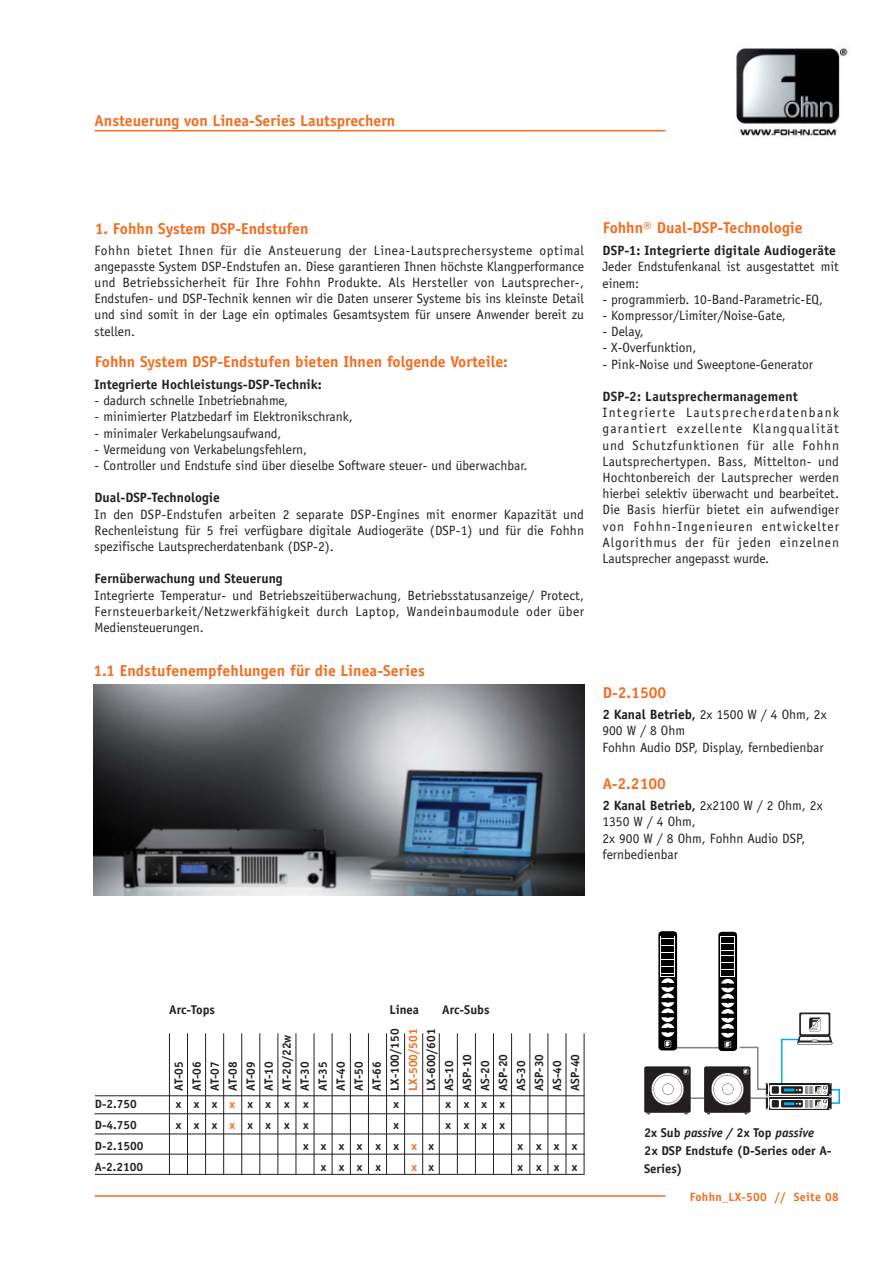
<style>
.page{position:relative;width:893px;height:1263px;background:#fff}
.page>*{position:absolute;margin:0;border:0;box-sizing:border-box;transform-origin:0 0}
.t1{font:700 15.75px "Officina Sans";color:#f36d21}
.t2{font:13.5px/16.2px "Officina Sans";color:#231f20;text-align:justify}
.t3{font:700 13.5px "Officina Sans";color:#231f20}
.t4{font:700 12.75px/18px "Officina Sans";color:#231f20}
.t5{font:700 12px/21px "Officina Sans";color:#231f20}
.t6{font:700 12px/21px "Officina Sans";letter-spacing:.025em;color:#f36d21}
.s1{font-weight:700}
.s2{font-style:italic}
</style>
<div class="page">
<hr style="left:95px;top:1195px;width:570px;height:2px;background:#f36d21">
<hr style="left:95px;top:130px;width:570px;height:1px;background:#f36d21">
<hr style="left:95px;top:1095px;width:490px;height:1px;background:#231f20">
<hr style="left:94px;top:1113px;width:491px;height:1px;background:#231f20">
<hr style="left:95px;top:1134px;width:490px;height:1px;background:#231f20">
<hr style="left:95px;top:1154px;width:490px;height:1px;background:#231f20">
<hr style="left:95px;top:1174px;width:490px;height:1px;background:#231f20">
<hr style="left:187px;top:1033px;width:1px;height:142px;background:#231f20">
<hr style="left:241px;top:1033px;width:1px;height:142px;background:#231f20">
<hr style="left:169px;top:1033px;width:1px;height:142px;background:#231f20">
<hr style="left:205px;top:1033px;width:1px;height:142px;background:#231f20">
<hr style="left:223px;top:1033px;width:1px;height:142px;background:#231f20">
<hr style="left:278px;top:1033px;width:1px;height:141px;background:#231f20">
<hr style="left:332px;top:1033px;width:1px;height:142px;background:#231f20">
<hr style="left:260px;top:1033px;width:1px;height:142px;background:#231f20">
<hr style="left:296px;top:1033px;width:1px;height:141px;background:#231f20">
<hr style="left:314px;top:1033px;width:1px;height:141px;background:#231f20">
<hr style="left:368px;top:1033px;width:1px;height:141px;background:#231f20">
<hr style="left:422px;top:1033px;width:1px;height:142px;background:#231f20">
<hr style="left:350px;top:1033px;width:1px;height:142px;background:#231f20">
<hr style="left:386px;top:1033px;width:1px;height:141px;background:#231f20">
<hr style="left:404px;top:1033px;width:1px;height:141px;background:#231f20">
<hr style="left:457px;top:1033px;width:1px;height:141px;background:#231f20">
<hr style="left:511px;top:1033px;width:1px;height:141px;background:#231f20">
<hr style="left:439px;top:1033px;width:1px;height:141px;background:#231f20">
<hr style="left:475px;top:1033px;width:1px;height:141px;background:#231f20">
<hr style="left:493px;top:1033px;width:1px;height:141px;background:#231f20">
<hr style="left:548px;top:1033px;width:1px;height:141px;background:#231f20">
<hr style="left:530px;top:1033px;width:1px;height:141px;background:#231f20">
<hr style="left:566px;top:1033px;width:1px;height:141px;background:#231f20">
<hr style="left:584px;top:1033px;width:1px;height:141px;background:#231f20">
<div style="left:830px;top:1089px;width:10px;height:15px;border:2px solid #00adef"></div>
<div style="left:644px;top:1066px;width:47px;height:47px;background:#231f20;border-radius:2px"></div>
<img style="left:736px;top:46px;width:113px;height:91px">
<div style="left:658px;top:931px;width:19px;height:119px;background:#010202;border-radius:4px"></div>
<div style="left:718px;top:932px;width:19px;height:119px;background:#010202;border-radius:4px"></div>
<div style="left:721px;top:936px;width:14px;height:41px;background:#fff"></div>
<svg style="left:647px;top:937px;width:185px;height:177px"></svg>
<img style="left:94px;top:685px;width:490px;height:211px">
<p class="t1" style="left:95px;top:115px;width:302px">Ansteuerung von Linea-Series Lautsprechern</p>
<p class="t1" style="left:95px;top:223px;width:215px">1. Fohhn System DSP-Endstufen</p>
<p class="t2" style="left:95px;top:243px;width:491px">Fohhn bietet Ihnen für die Ansteuerung der Linea-Lautsprechersysteme optimal angepasste System DSP-Endstufen an. Diese garantieren Ihnen höchste Klangperformance und Betriebssicherheit für Ihre Fohhn Produkte. Als Hersteller von Lautsprecher-, Endstufen- und DSP-Technik kennen wir die Daten unserer Systeme bis ins kleinste Detail und sind somit in der Lage ein optimales Gesamtsystem für unsere Anwender bereit zu stellen.</p>
<p class="t1" style="left:95px;top:356px;width:414px">Fohhn System DSP-Endstufen bieten Ihnen folgende Vorteile:</p>
<p class="t3" style="left:95px;top:379px;width:229px">Integrierte Hochleistungs-DSP-Technik:</p>
<p class="t2" style="left:95px;top:394px;width:195px">- dadurch schnelle Inbetriebnahme,</p>
<p class="t2" style="left:95px;top:410px;width:260px">- minimierter Platzbedarf im Elektronikschrank,</p>
<p class="t2" style="left:95px;top:426px;width:188px">- minimaler Verkabelungsaufwand,</p>
<p class="t2" style="left:95px;top:442px;width:214px">- Vermeidung von Verkabelungsfehlern,</p>
<p class="t2" style="left:95px;top:458px;width:434px">- Controller und Endstufe sind über dieselbe Software steuer- und überwachbar.</p>
<p class="t3" style="left:95px;top:493px;width:127px">Dual-DSP-Technologie</p>
<p class="t2" style="left:95px;top:507px;width:491px">In den DSP-Endstufen arbeiten 2 separate DSP-Engines mit enormer Kapazität und Rechenleistung für 5 frei verfügbare digitale Audiogeräte (DSP-1) und für die Fohhn spezifische Lautsprecherdatenbank (DSP-2).</p>
<p class="t3" style="left:95px;top:574px;width:190px">Fernüberwachung und Steuerung</p>
<p class="t2" style="left:95px;top:588px;width:491px">Integrierte Temperatur- und Betriebszeitüberwachung, Betriebsstatusanzeige/ Protect, Fernsteuerbarkeit/Netzwerkfähigkeit durch Laptop, Wandeinbaumodule oder über Mediensteuerungen.</p>
<p class="t1" style="left:94px;top:664px;width:333px">1.1 Endstufenempfehlungen für die Linea-Series</p>
<p class="t1" style="left:603px;top:222px;width:202px">Fohhn® Dual-DSP-Technologie</p>
<p class="t3" style="left:602px;top:245px;width:235px">DSP-1: Integrierte digitale Audiogeräte</p>
<p class="t2" style="left:602px;top:260px;width:238px">Jeder Endstufenkanal ist ausgestattet mit einem:</p>
<p class="t2" style="left:602px;top:292px;width:222px">- programmierb. 10-Band-Parametric-EQ,</p>
<p class="t2" style="left:602px;top:308px;width:185px">- Kompressor/Limiter/Noise-Gate,</p>
<p class="t2" style="left:602px;top:325px;width:43px">- Delay,</p>
<p class="t2" style="left:602px;top:341px;width:96px">- X-Overfunktion,</p>
<p class="t2" style="left:602px;top:357px;width:212px">- Pink-Noise und Sweeptone-Generator</p>
<p class="t3" style="left:602px;top:391px;width:197px">DSP-2: Lautsprechermanagement</p>
<p class="t2" style="left:602px;top:406px;width:238px">Integrierte Lautsprecherdatenbank garantiert exzellente Klangqualität und Schutzfunktionen für alle Fohhn Lautsprechertypen. Bass, Mittelton- und Hochtonbereich der Lautsprecher werden hierbei selektiv überwacht und bearbeitet.<br>Die Basis hierfür bietet ein aufwendiger von Fohhn-Ingenieuren entwickelter Algorithmus der für jeden einzelnen Lautsprecher angepasst wurde.</p>
<p class="t1" style="left:603px;top:687px;width:65px">D-2.1500</p>
<p class="t2" style="left:602px;top:707px;width:226px;text-align:left"><span class="s1">2 Kanal Betrieb,</span> 2x 1500 W / 4 Ohm, 2x<br>900 W / 8 Ohm<br>Fohhn Audio DSP, Display, fernbedienbar</p>
<p class="t1" style="left:603px;top:778px;width:65px">A-2.2100</p>
<p class="t2" style="left:602px;top:798px;width:222px;text-align:left"><span class="s1">2 Kanal Betrieb,</span> 2x2100 W / 2 Ohm, 2x<br>1350 W / 4 Ohm,<br>2x 900 W / 8 Ohm, Fohhn Audio DSP, fernbedienbar</p>
<p class="t4" style="left:389px;top:1001px;width:31px">Linea</p>
<p class="t4" style="left:169px;top:1002px;width:47px">Arc-Tops</p>
<p class="t4" style="left:442px;top:1002px;width:49px">Arc-Subs</p>
<p class="t5" style="left:171px;top:1091px;width:64px;line-height:18px;rotate:-90deg">AT-05<br>AT-06<br>AT-07<br>AT-08<br>AT-09<br>AT-10<br>AT-20/22w<br>AT-30<br>AT-35<br>AT-40<br>AT-50<br>AT-66<br>LX-100/150</p>
<p class="t6" style="left:403px;top:1091px;width:64px;rotate:-90deg">LX-500/501</p>
<p class="t5" style="left:423px;top:1091px;width:64px;line-height:18px;rotate:-90deg">LX-600/601<br>AS-10<br>ASP-10<br>AS-20<br>ASP-20<br>AS-30<br>ASP-30<br>AS-40<br>ASP-40</p>
<p class="t5" style="left:95px;top:1094px;width:50px">D-2.750<br>D-4.750<br>D-2.1500<br>A-2.2100</p>
<p class="t5" style="left:176px;top:1094px;width:7px">x x</p>
<p class="t5" style="left:194px;top:1094px;width:7px">x x</p>
<p class="t5" style="left:212px;top:1094px;width:7px">x x</p>
<p class="t6" style="left:230px;top:1094px;width:7px">x x</p>
<p class="t5" style="left:247px;top:1094px;width:7px">x x</p>
<p class="t5" style="left:265px;top:1094px;width:7px">x x</p>
<p class="t5" style="left:284px;top:1094px;width:7px">x x</p>
<p class="t5" style="left:303px;top:1094px;width:7px">x</p>
<p class="t5" style="left:303px;top:1115px;width:7px">x</p>
<p class="t5" style="left:303px;top:1136px;width:25px">x x</p>
<p class="t5" style="left:321px;top:1157px;width:7px">x</p>
<p class="t5" style="left:339px;top:1136px;width:7px">x x</p>
<p class="t5" style="left:357px;top:1136px;width:7px">x x</p>
<p class="t5" style="left:376px;top:1136px;width:7px">x x</p>
<p class="t5" style="left:394px;top:1094px;width:7px;text-align:justify">x x x</p>
<p class="t6" style="left:411px;top:1137px;width:7px">x x</p>
<p class="t5" style="left:428px;top:1136px;width:7px">x x</p>
<p class="t5" style="left:446px;top:1094px;width:7px">x x</p>
<p class="t5" style="left:464px;top:1094px;width:7px">x x</p>
<p class="t5" style="left:482px;top:1094px;width:7px">x x</p>
<p class="t5" style="left:499px;top:1094px;width:7px">x x</p>
<p class="t5" style="left:517px;top:1136px;width:7px">x x</p>
<p class="t5" style="left:536px;top:1136px;width:7px">x x</p>
<p class="t5" style="left:554px;top:1136px;width:7px">x x</p>
<p class="t5" style="left:572px;top:1136px;width:7px">x x</p>
<p class="t4" style="left:644px;top:1125px;width:189px">2x Sub <span class="s2">passive /</span> 2x Top <span class="s2">passive<br></span>2x DSP Endstufe (D-Series oder A-<br>Series)</p>
<p class="t6" style="left:690px;top:1187px;width:151px">Fohhn_LX-500 // Seite 08</p>
</div>
